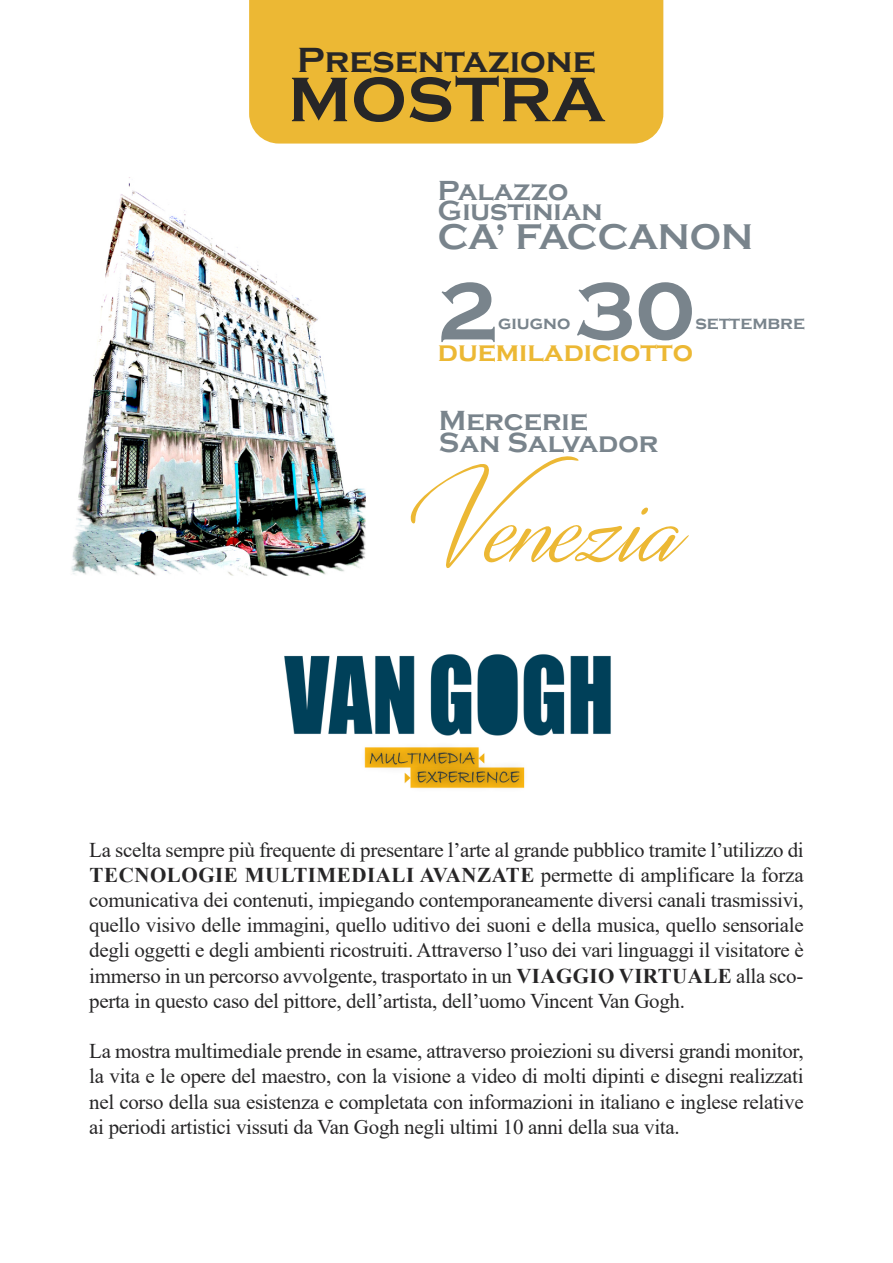
<style>
.page{position:relative;width:893px;height:1263px;background:#fff}
.page>*{position:absolute;margin:0;border:0;box-sizing:border-box;transform-origin:0 0}
.t1{font:500 150px "Distant Stroke";color:#ecb834}
.t2{font:700 84.3px "Copperplate Gothic";color:#79848c}
.t3{font:700 65.25px "Copperplate Gothic";color:#272627}
.t4{font:700 36.75px "Copperplate Gothic";letter-spacing:-.01em;color:#79848c}
.t5{font:700 36px "Copperplate Gothic";color:#272627}
.t6{font:700 28.5px/20.1px "Copperplate Gothic";color:#79848c}
.t7{font:700 28.5px "Copperplate Gothic";color:#ecb834}
.t8{font:21px/25.2px "Times New Roman";letter-spacing:-.015em;color:#272627;text-align:justify}
.t9{font:700 18.6px "Copperplate Gothic";color:#79848c}
.s1{font-weight:700}
</style>
<div class="page">
<img style="left:71px;top:177px;width:295px;height:399px">
<div style="left:249px;top:0;width:414px;height:144px;background:#ecb834"></div>
<img style="left:284px;top:654px;width:327px;height:135px">
<h3 class="t5" style="left:297px;top:40px;width:300px">Presentazione</h3>
<h3 class="t3" style="left:288px;top:63px;width:318px">MoStra</h3>
<h3 class="t6" style="left:438px;top:181px;width:166px">Palazzo<br>Giustinian</h3>
<h3 class="t4" style="left:438px;top:216px;width:317px">Ca’ FaCCanon</h3>
<h2 class="t2" style="left:438px;top:265px;width:62px">2</h2>
<h2 class="t2" style="left:575px;top:265px;width:122px">30</h2>
<p class="t9" style="left:695px;top:313px;width:111px">settembre</p>
<p class="t9" style="left:498px;top:313px;width:74px">giugno</p>
<h3 class="t7" style="left:438px;top:336px;width:257px">duemiladiciotto</h3>
<h3 class="t6" style="left:439px;top:409px;width:221px;line-height:22.5px">Mercerie<br>San Salvador</h3>
<h1 class="t1" style="left:439px;top:444px;width:244px">Venezia</h1>
<p class="t8" style="left:89px;top:837px;width:716px">La scelta sempre più frequente di presentare l’arte al grande pubblico tramite l’utilizzo di <span class="s1">TECNOLOGIE MULTIMEDIALI AVANZATE</span> permette di amplificare la forza comunicativa dei contenuti, impiegando contemporaneamente diversi canali trasmissivi, quello visivo delle immagini, quello uditivo dei suoni e della musica, quello sensoriale degli oggetti e degli ambienti ricostruiti. Attraverso l’uso dei vari linguaggi il visitatore è immerso in un percorso avvolgente, trasportato in un <span class="s1">VIAGGIO VIRTUALE</span> alla sco&shy;perta in questo caso del pittore, dell’artista, dell’uomo Vincent Van Gogh.</p>
<p class="t8" style="left:89px;top:1038px;width:716px">La mostra multimediale prende in esame, attraverso proiezioni su diversi grandi monitor, la vita e le opere del maestro, con la visione a video di molti dipinti e disegni realizzati nel corso della sua esistenza e completata con informazioni in italiano e inglese relative ai periodi artistici vissuti da Van Gogh negli ultimi 10 anni della sua vita.</p>
</div>
